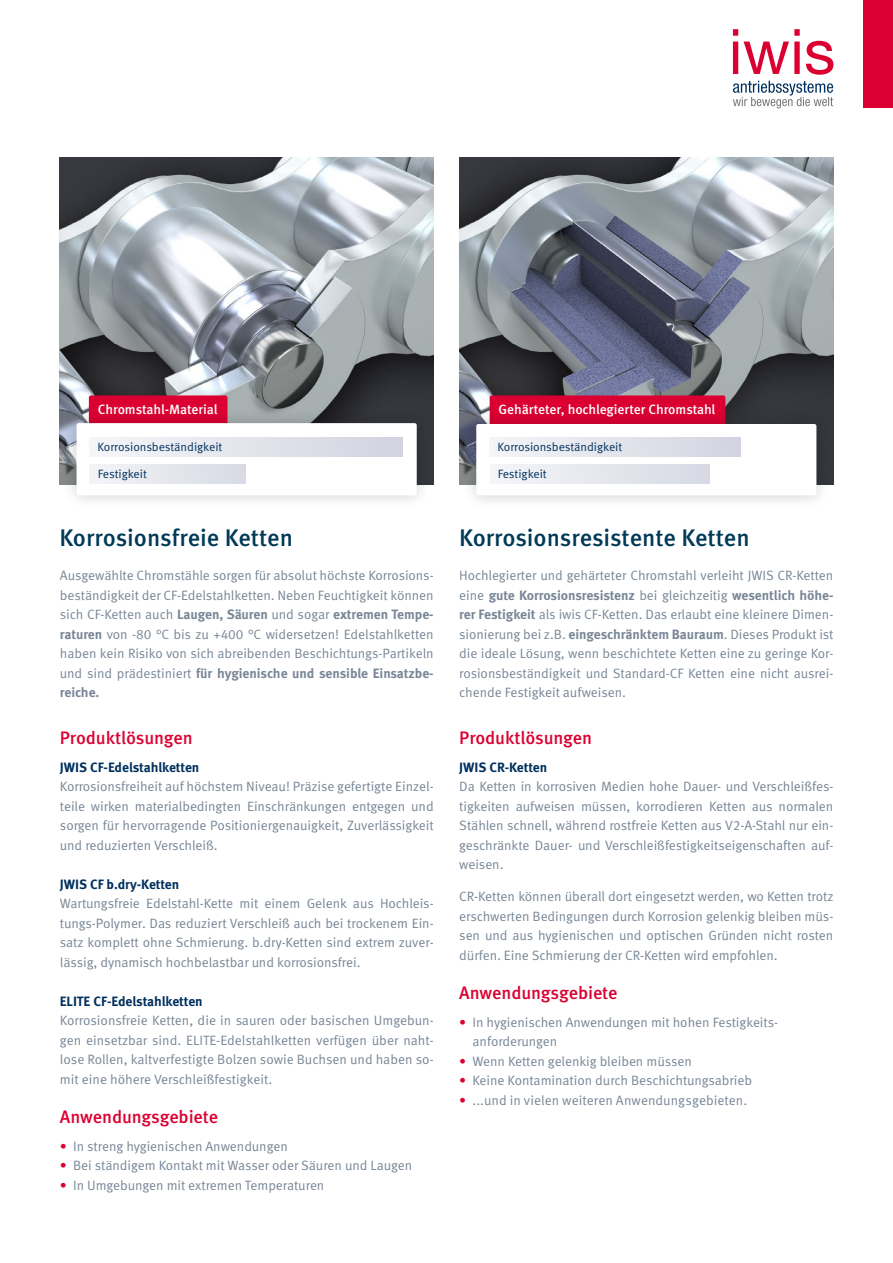
<style>
.page{position:relative;width:893px;height:1263px;background:#fff}
.page>*{position:absolute;margin:0;border:0;box-sizing:border-box;transform-origin:0 0}
.t1{font:500 24px "Meta OT";letter-spacing:-.005em;color:#003a57}
.t2{font:500 18px "Meta OT";letter-spacing:-.005em;color:#db0031}
.t3{font:13.5px/19.5px "Meta OT";letter-spacing:-.005em;color:#788696;text-align:justify}
.t4{font:700 13.5px "Meta OT";letter-spacing:-.005em;color:#00305e}
.t5{font:500 13.5px "Meta OT";letter-spacing:-.005em;color:#fff}
.t6{font:12px "Meta OT";letter-spacing:-.005em;color:#00305e}
.s1{font-weight:700}
.s2{color:#db0031}
</style>
<div class="page">
<svg style="left:733px;top:81px;width:100px;height:27px"></svg>
<svg style="left:733px;top:29px;width:100px;height:46px"></svg>
<div style="left:863px;top:0;width:30px;height:108px;background:#db0031"></div>
<img style="left:60px;top:157px;width:374px;height:328px">
<img style="left:460px;top:157px;width:374px;height:328px">
<div style="left:89px;top:395px;width:138px;height:42px;background:#db0031;border-radius:2px"></div>
<div style="left:490px;top:395px;width:235px;height:42px;background:#db0031;border-radius:2px"></div>
<div style="left:63px;top:409px;width:368px;height:100px;background:#000;opacity:.2"></div>
<div style="left:77px;top:423px;width:340px;height:72px;background:#fff;border-radius:2px"></div>
<div style="left:462px;top:410px;width:369px;height:100px;background:#000;opacity:.2"></div>
<div style="left:476px;top:424px;width:340px;height:71px;background:#fff;border-radius:2px"></div>
<div style="left:89px;top:437px;width:314px;height:19px;background:linear-gradient(to right,#f6f6f9,#d0d4e0)"></div>
<div style="left:89px;top:465px;width:157px;height:19px;background:linear-gradient(to right,#f4f4f7,#d7dae4)"></div>
<div style="left:490px;top:437px;width:251px;height:19px;background:linear-gradient(to right,#f4f5f8,#d1d4e0)"></div>
<div style="left:490px;top:465px;width:220px;height:19px;background:linear-gradient(to right,#f5f6f8,#d6d9e4)"></div>
<p class="t5" style="left:98px;top:401px;width:121px">Chromstahl-Material</p>
<p class="t5" style="left:499px;top:401px;width:218px">Gehärteter, hochlegierter Chromstahl</p>
<p class="t6" style="left:98px;top:439px;width:126px">Korrosionsbeständigkeit</p>
<p class="t6" style="left:497px;top:439px;width:126px">Korrosionsbeständigkeit</p>
<p class="t6" style="left:98px;top:467px;width:51px">Festigkeit</p>
<p class="t6" style="left:498px;top:467px;width:51px">Festigkeit</p>
<h1 class="t1" style="left:60px;top:523px;width:235px">Korrosionsfreie Ketten</h1>
<p class="t3" style="left:60px;top:566px;width:375px">Ausgewählte Chromstähle sorgen für absolut höchste Korrosions&shy;beständigkeit der CF-Edelstahlketten. Neben Feuchtigkeit können sich CF-Ketten auch <span class="s1">Laugen, Säuren</span> und sogar <span class="s1">extremen Tempe&shy;raturen</span> von -80 °C bis zu +400 °C widersetzen! Edelstahlketten haben kein Risiko von sich abreibenden Beschichtungs-Partikeln und sind prädestiniert <span class="s1">für hygienische und sensible Einsatzbe&shy;reiche.</span></p>
<h2 class="t2" style="left:60px;top:726px;width:134px">Produktlösungen</h2>
<p class="t4" style="left:60px;top:758px;width:141px">JWIS CF-Edelstahlketten</p>
<p class="t3" style="left:60px;top:777px;width:375px">Korrosionsfreiheit auf höchstem Niveau! Präzise gefertigte Einzel&shy;teile wirken materialbedingten Einschränkungen entgegen und sorgen für hervorragende Positioniergenauigkeit, Zuverlässigkeit und reduzierten Verschleiß.</p>
<p class="t4" style="left:60px;top:875px;width:121px">JWIS CF b.dry-Ketten</p>
<p class="t3" style="left:60px;top:894px;width:375px">Wartungsfreie Edelstahl-Kette mit einem Gelenk aus Hochleis&shy;tungs-Polymer. Das reduziert Verschleiß auch bei trockenem Ein&shy;satz komplett ohne Schmierung. b.dry-Ketten sind extrem zuver&shy;lässig, dynamisch hochbelastbar und korrosionsfrei.</p>
<p class="t4" style="left:60px;top:992px;width:144px">ELITE CF-Edelstahlketten</p>
<p class="t3" style="left:60px;top:1011px;width:375px">Korrosionsfreie Ketten, die in sauren oder basischen Umgebun&shy;gen einsetzbar sind. ELITE-Edelstahlketten verfügen über naht&shy;lose Rollen, kaltverfestigte Bolzen sowie Buchsen und haben so&shy;mit eine höhere Verschleißfestigkeit.</p>
<h2 class="t2" style="left:60px;top:1105px;width:160px">Anwendungsgebiete</h2>
<p class="t3" style="left:60px;top:1136px;width:229px"><span class="s2">•</span> In streng hygienischen Anwendungen</p>
<p class="t3" style="left:60px;top:1156px;width:354px"><span class="s2">•</span> Bei ständigem Kontakt mit Wasser oder Säuren und Laugen</p>
<p class="t3" style="left:60px;top:1175px;width:266px"><span class="s2">•</span> In Umgebungen mit extremen Temperaturen</p>
<h1 class="t1" style="left:459px;top:523px;width:292px">Korrosionsresistente Ketten</h1>
<p class="t3" style="left:459px;top:566px;width:376px">Hochlegierter und gehärteter Chromstahl verleiht JWIS CR-Ketten eine <span class="s1">gute Korrosionsresistenz</span> bei gleichzeitig <span class="s1">wesentlich höhe&shy;rer Festigkeit</span> als iwis CF-Ketten. Das erlaubt eine kleinere Dimen&shy;sionierung bei z.B. <span class="s1">eingeschränktem Bauraum</span>. Dieses Produkt ist die ideale Lösung, wenn beschichtete Ketten eine zu geringe Kor&shy;rosionsbeständigkeit und Standard-CF Ketten eine nicht ausrei&shy;chende Festigkeit aufweisen.</p>
<h2 class="t2" style="left:459px;top:726px;width:134px">Produktlösungen</h2>
<p class="t4" style="left:459px;top:758px;width:90px">JWIS CR-Ketten</p>
<p class="t3" style="left:459px;top:777px;width:376px">Da Ketten in korrosiven Medien hohe Dauer- und Verschleißfes&shy;tigkeiten aufweisen müssen, korrodieren Ketten aus normalen Stählen schnell, während rostfreie Ketten aus V2-A-Stahl nur ein&shy;geschränkte Dauer- und Verschleißfestigkeitseigenschaften auf&shy;weisen.</p>
<p class="t3" style="left:459px;top:887px;width:376px">CR-Ketten können überall dort eingesetzt werden, wo Ketten trotz erschwerten Bedingungen durch Korrosion gelenkig bleiben müs&shy;sen und aus hygienischen und optischen Gründen nicht rosten dürfen. Eine Schmierung der CR-Ketten wird empfohlen.</p>
<h2 class="t2" style="left:459px;top:981px;width:160px">Anwendungsgebiete</h2>
<p class="t3" style="left:472px;top:1013px;width:306px;text-indent:-13px"><span class="s2">•</span> In hygienischen Anwendungen mit hohen Festigkeits&shy;anforderungen</p>
<p class="t3" style="left:459px;top:1051px;width:234px"><span class="s2">•</span> Wenn Ketten gelenkig bleiben müssen</p>
<p class="t3" style="left:459px;top:1071px;width:294px"><span class="s2">•</span> Keine Kontamination durch Beschichtungsabrieb</p>
<p class="t3" style="left:459px;top:1090px;width:290px"><span class="s2">•</span> ...und in vielen weiteren Anwendungsgebieten.</p>
</div>
